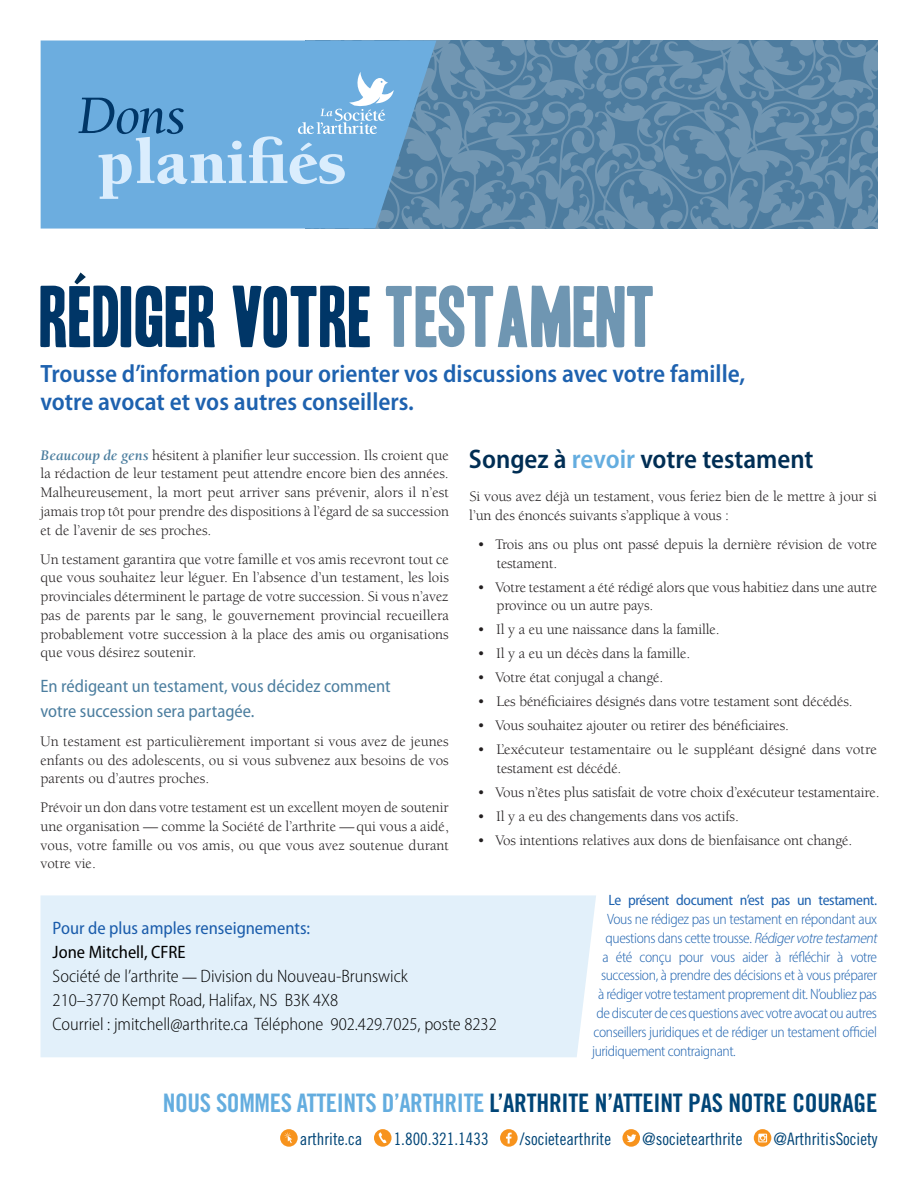
<style>
.page{position:relative;width:918px;height:1188px;background:#fff}
.page>*{position:absolute;margin:0;border:0;box-sizing:border-box;transform-origin:0 0}
.t1{font:75px "Headline One HPLHS";color:#003667}
.t2{font:900 65.55px "Berkeley";color:#daedfd}
.t3{font:italic 55.65px "Berkeley";color:#003667}
.Heading_1{font:600 semi-condensed 27px "Myriad Pro";color:#002e54}
.t4{font:25.5px "Trade Gothic Bold Cond Twenty";letter-spacing:-.01em;color:#004577}
.t5{font:600 semi-condensed 25.2px/28.7px "Myriad Pro";color:#1e62af}
.Paragraph_Style1{font:300 semi-condensed 18px "Myriad Pro";color:#000}
.Heading_2{font:semi-condensed 18px/24.8px "Myriad Pro";color:#4c7e9f}
.Paragraph_Style1-2{font:semi-condensed 18px "Myriad Pro";color:#1e62af}
.Paragraph_Style1-3{font:semi-condensed 18px "Myriad Pro";color:#000}
.t6{font:17.1px "Trade Gothic Cond Eighteen";color:#004577}
.Body_text{font:15px/18.8px "Berkeley";letter-spacing:-.01em;color:#231f20}
.t7{font:300 semi-condensed 15px "Myriad Pro";letter-spacing:-.025em;color:#1e62af}
.t8{font:semi-condensed 15px "Myriad Pro";letter-spacing:-.025em;color:#1e62af}
.s1{color:#6f96b2}
.s2{font-weight:700;font-style:italic;color:#4c7e9f}
.s3{font-style:italic}
.s4{color:#64addf}
.s5{font-weight:400;font-stretch:normal;font-size:15px;color:#231f20}
</style>
<div class="page">
<div style="left:40px;top:895px;width:556px;height:162px;background:#e2f0fa"></div>
<svg style="left:436px;top:40px;width:442px;height:189px;background:#5e88a7"></svg>
<svg style="left:41px;top:40px;width:395px;height:189px;background:#6baada"></svg>
<svg style="left:298px;top:72px;width:96px;height:62px;background:#88bce5"></svg>
<svg style="left:74px;top:272px;width:12px;height:12px"></svg>
<svg style="left:280px;top:1129px;width:18px;height:18px"></svg>
<svg style="left:374px;top:1129px;width:18px;height:18px"></svg>
<svg style="left:500px;top:1129px;width:18px;height:18px"></svg>
<svg style="left:622px;top:1129px;width:18px;height:18px"></svg>
<svg style="left:754px;top:1129px;width:17px;height:18px"></svg>
<p class="t3" style="left:78px;top:86px;width:110px">Dons</p>
<p class="t2" style="left:97px;top:128px;width:251px">planifiés</p>
<p class="t1" style="left:40px;top:281px;width:617px">ReDIGER VOTRE <span class="s1">TESTAMENT</span></p>
<p class="t5" style="left:40px;top:359px;width:706px">Trousse d’information pour orienter vos discussions avec votre famille, votre avocat et vos autres conseillers.</p>
<p class="Body_text" style="left:40px;top:446px;width:410px;text-align:justify"><span class="s2">Beaucoup de gens</span> hésitent à planifier leur succession. Ils croient que la rédaction de leur testament peut attendre encore bien des années.<br>Malheureusement, la mort peut arriver sans prévenir, alors il n’est jamais trop tôt pour prendre des dispositions à l’égard de sa succession et de l’avenir de ses proches.</p>
<p class="Body_text" style="left:40px;top:550px;width:410px;text-align:justify">Un testament garantira que votre famille et vos amis recevront tout ce que vous souhaitez leur léguer. En l’absence d’un testament, les lois provinciales déterminent le partage de votre succession. Si vous n’avez pas de parents par le sang, le gouvernement provincial recueillera probablement votre succession à la place des amis ou organisations que vous désirez soutenir.</p>
<p class="Heading_2" style="left:40px;top:674px;width:352px">En rédigeant un testament, vous décidez comment votre succession sera partagée.</p>
<p class="Body_text" style="left:40px;top:732px;width:410px;text-align:justify">Un testament est particulièrement important si vous avez de jeunes enfants ou des adolescents, ou si vous subvenez aux besoins de vos parents ou d’autres proches.</p>
<p class="Body_text" style="left:40px;top:798px;width:410px;text-align:justify">Prévoir un don dans votre testament est un excellent moyen de soutenir une organisation — comme la Société de l’arthrite —qui vous a aidé, vous, votre famille ou vos amis, ou que vous avez soutenue durant votre vie.</p>
<p class="t8" style="left:609px;top:892px;width:270px">Le présent document n’est pas un testament.</p>
<p class="t7" style="left:607px;top:910px;width:272px">Vous ne rédigez pas un testament en répondant aux</p>
<p class="t7" style="left:606px;top:929px;width:276px">questions dans cette trousse. <span class="s3">Rédigervotretestament</span></p>
<p class="t7" style="left:603px;top:948px;width:276px">a été conçu pour vous aider à réfléchir à votre</p>
<p class="t7" style="left:601px;top:966px;width:278px">succession, à prendre des décisions et à vous préparer</p>
<p class="t7" style="left:598px;top:985px;width:281px">à rédiger votre testament proprement dit. N’oubliez pas</p>
<p class="t7" style="left:597px;top:1004px;width:282px">de discuter de ces questions avec votre avocat ou autres</p>
<p class="t7" style="left:594px;top:1023px;width:285px">conseillers juridiques et de rédiger un testament officiel</p>
<p class="t7" style="left:592px;top:1042px;width:145px">juridiquement contraignant.</p>
<p class="Heading_1" style="left:469px;top:444px;width:346px">Songez à <span class="s4">revoir</span> votre testament</p>
<p class="Body_text" style="left:469px;top:488px;width:409px">Si vous avez déjà un testament, vous feriez bien de le mettre à jour si l’un des énoncés suivants s’applique à vous :</p>
<p class="Body_text" style="left:497px;top:535px;width:382px;text-indent:-19px">• Trois ans ou plus ont passé depuis la dernière révision de votre testament.</p>
<p class="Body_text" style="left:496px;top:578px;width:382px;text-indent:-19px">• Votre testament a été rédigé alors que vous habitiez dans une autre province ou un autre pays.</p>
<p class="Body_text" style="left:477px;top:621px;width:244px">• Il y a eu une naissance dans la famille.</p>
<p class="Body_text" style="left:477px;top:645px;width:214px">• Il y a eu un décès dans la famille.</p>
<p class="Body_text" style="left:477px;top:669px;width:187px">• Votre état conjugal a changé.</p>
<p class="Body_text" style="left:477px;top:693px;width:377px">• Les bénéficiaires désignés dans votre testament sont décédés.</p>
<p class="Body_text" style="left:477px;top:717px;width:313px">• Vous souhaitez ajouter ou retirer des bénéficiaires.</p>
<p class="Body_text" style="left:497px;top:741px;width:382px;text-indent:-19px">• L’exécuteur testamentaire ou le suppléant désigné dans votre testament est décédé.</p>
<p class="Body_text" style="left:477px;top:783px;width:404px">• Vous n’êtes plus satisfait de votre choix d’exécuteur testamentaire.</p>
<p class="Body_text" style="left:477px;top:807px;width:263px">• Il y a eu des changements dans vos actifs.</p>
<p class="Body_text" style="left:477px;top:831px;width:376px">• Vos intentions relatives aux dons de bienfaisance ont changé.</p>
<p class="Paragraph_Style1-2" style="left:53px;top:918px;width:259px">Pour de plus amples renseignements:</p>
<p class="Paragraph_Style1-3" style="left:53px;top:942px;width:135px">Jone Mitchell, CFRE</p>
<p class="Paragraph_Style1" style="left:53px;top:965px;width:357px">Société de l’arthrite <span class="s5">—</span> Division du Nouveau-Brunswick</p>
<p class="Paragraph_Style1" style="left:53px;top:989px;width:287px">210–3770 Kempt Road, Halifax, NS B3K 4X8</p>
<p class="Paragraph_Style1" style="left:53px;top:1013px;width:446px">Courriel : jmitchell@arthrite.ca Téléphone 902.429.7025, poste 8232</p>
<p class="t4" style="left:163px;top:1088px;width:716px"><span class="s4">NOUS SOMMES ATTEINTS D’ARTHRITE</span> L’ARTHRITE N’ATTEINT PAS NOTRE COURAGE</p>
<p class="t6" style="left:300px;top:1129px;width:64px">arthrite.ca</p>
<p class="t6" style="left:394px;top:1129px;width:96px">1.800.321.1433</p>
<p class="t6" style="left:520px;top:1129px;width:93px">/societearthrite</p>
<p class="t6" style="left:642px;top:1129px;width:102px">@societearthrite</p>
<p class="t6" style="left:773px;top:1129px;width:106px">@ArthritisSociety</p>
</div>
